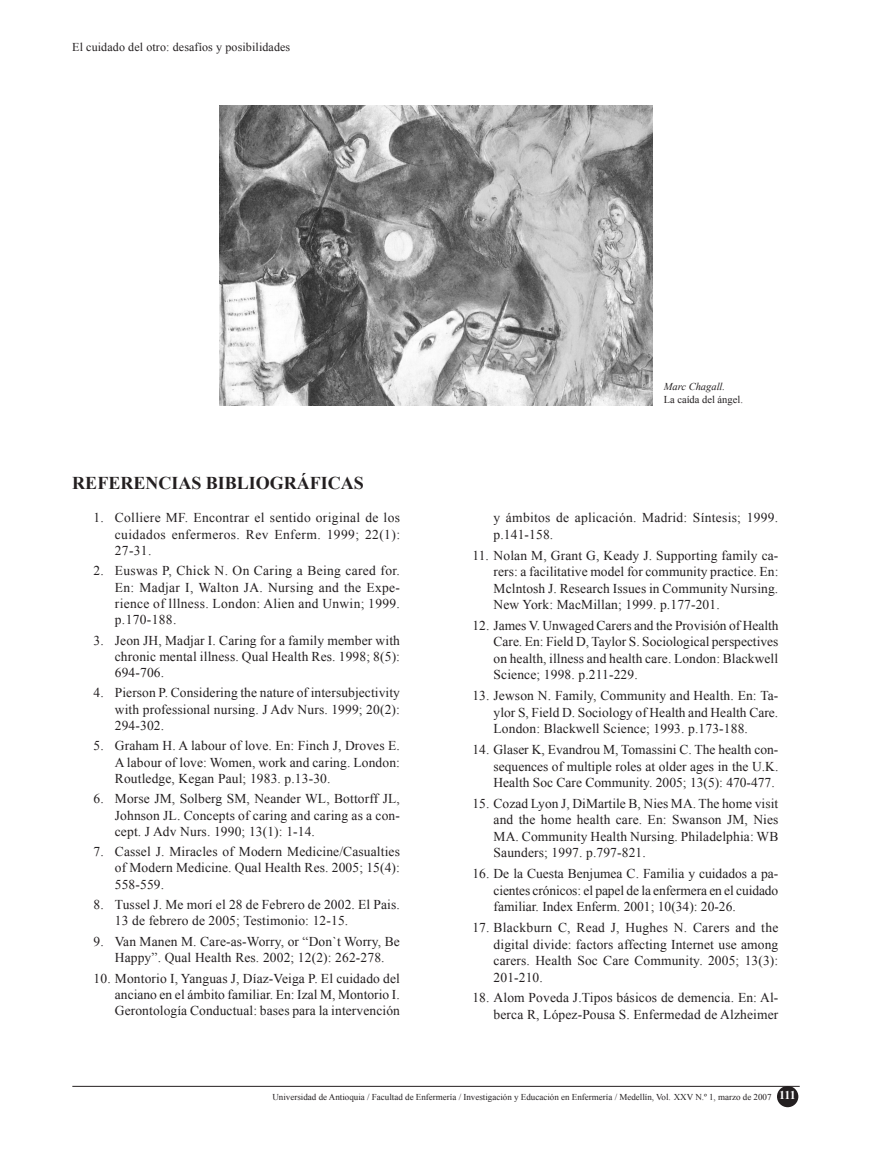
<style>
.page{position:relative;width:872px;height:1149px;background:#fff}
.page>*{position:absolute;margin:0;border:0;box-sizing:border-box;transform-origin:0 0}
.t1{font:700 18px "Times New Roman";color:#231f20}
.t2{font:13.5px/16.5px "Times New Roman";letter-spacing:.01em;color:#231f20;text-align:justify}
.t3{font:12px "Times New Roman";letter-spacing:.01em;color:#231f20}
.t4{font:10.5px "Times New Roman";color:#231f20}
.t5{font:italic 10.5px "Times New Roman";color:#231f20}
.t6{font:9px "Times New Roman";color:#231f20}
.s1{font-weight:700;font-size:12px;color:#fff}
</style>
<div class="page">
<hr style="left:72px;top:1085px;width:727px;height:1px;background:#231f20">
<div style="left:777px;top:1085px;width:21px;height:21px;background:#231f20;border-radius:50%"></div>
<img style="left:219px;top:105px;width:433px;height:300px">
<p class="t3" style="left:72px;top:39px;width:219px">El cuidado del otro: desafíos y posibilidades</p>
<h1 class="t1" style="left:72px;top:470px;width:293px">REFERENCIAS BIBLIOGRÁFICAS</h1>
<p class="t2" style="left:115px;top:509px;width:287px;text-indent:-21px">1. Colliere MF. Encontrar el sentido original de los cuidados enfermeros. Rev Enferm. 1999; 22(1):<br>27-31.</p>
<p class="t2" style="left:115px;top:562px;width:287px;text-indent:-21px">2. Euswas P, Chick N. On Caring a Being cared for.<br>En: Madjar I, Walton JA. Nursing and the Expe&shy;rience of lllness. London: Alien and Unwin; 1999. p.170-188.</p>
<p class="t2" style="left:115px;top:631px;width:287px;text-indent:-21px">3. Jeon JH, Madjar I. Caring for a family member with chronic mental illness. Qual Health Res. 1998; 8(5):<br>694-706.</p>
<p class="t2" style="left:115px;top:684px;width:286px;text-indent:-21px">4. Pierson P. Considering the nature of intersubjectivity with professional nursing. J Adv Nurs. 1999; 20(2):<br>294-302.</p>
<p class="t2" style="left:115px;top:737px;width:287px;text-indent:-21px">5. Graham H. A labour of love. En: Finch J, Droves E.<br>A labour of love: Women, work and caring. London:<br>Routledge, Kegan Paul; 1983. p.13-30.</p>
<p class="t2" style="left:115px;top:790px;width:287px;text-indent:-21px">6. Morse JM, Solberg SM, Neander WL, Bottorff JL, Johnson JL. Concepts of caring and caring as a con&shy;cept. J Adv Nurs. 1990; 13(1): 1-14.</p>
<p class="t2" style="left:115px;top:843px;width:287px;text-indent:-21px">7. Cassel J. Miracles of Modern Medicine/Casualties of Modern Medicine. Qual Health Res. 2005; 15(4):<br>558-559.</p>
<p class="t2" style="left:115px;top:896px;width:286px;text-indent:-21px">8. Tussel J. Me morí el 28 de Febrero de 2002. El Pais.<br>13 de febrero de 2005; Testimonio: 12-15.</p>
<p class="t2" style="left:94px;top:932px;width:308px;text-align:center">9. Van Manen M. Care-as-Worry, or “Don`t Worry, Be<br>Happy”. Qual Health Res. 2002; 12(2): 262-278.</p>
<p class="t2" style="left:115px;top:969px;width:287px;text-indent:-21px">10. Montorio I, Yanguas J, Díaz-Veiga P. El cuidado del anciano en el ámbito familiar. En: Izal M, Montorio I.<br>Gerontología Conductual: bases para la intervención</p>
<p class="t5" style="left:663px;top:379px;width:63px">Marc Chagall.</p>
<p class="t4" style="left:663px;top:392px;width:81px">La caída del ángel.</p>
<p class="t2" style="left:493px;top:509px;width:286px">y ámbitos de aplicación. Madrid: Síntesis; 1999. p.141-158.</p>
<p class="t2" style="left:493px;top:546px;width:286px;text-indent:-21px">11. Nolan M, Grant G, Keady J. Supporting family ca&shy;rers: a facilitative model for community practice. En:<br>Mclntosh J. Research Issues in Community Nursing.<br>New York: MacMillan; 1999. p.177-201.</p>
<p class="t2" style="left:493px;top:616px;width:286px;text-indent:-21px">12. James V. Unwaged Carers and the Provisión of Health Care. En: Field D, Taylor S. Sociological perspectives on health, illness and health care. London: Blackwell Science; 1998. p.211-229.</p>
<p class="t2" style="left:493px;top:687px;width:286px;text-indent:-21px">13. Jewson N. Family, Community and Health. En: Ta&shy;ylor S, Field D. Sociology of Health and Health Care.<br>London: Blackwell Science; 1993. p.173-188.</p>
<p class="t2" style="left:493px;top:740px;width:286px;text-indent:-21px">14. Glaser K, Evandrou M, Tomassini C. The health con&shy;sequences of multiple roles at older ages in the U.K.<br>Health Soc Care Community. 2005; 13(5): 470-477.</p>
<p class="t2" style="left:493px;top:794px;width:286px;text-indent:-21px">15. Cozad Lyon J, DiMartile B, Nies MA. The home visit and the home health care. En: Swanson JM, Nies MA. Community Health Nursing. Philadelphia: WB Saunders; 1997. p.797-821.</p>
<p class="t2" style="left:493px;top:864px;width:286px;text-indent:-21px">16. De la Cuesta Benjumea C. Familia y cuidados a pa&shy;cientes crónicos: el papel de la enfermera en el cuidado familiar. Index Enferm. 2001; 10(34): 20-26.</p>
<p class="t2" style="left:493px;top:918px;width:286px;text-indent:-21px">17. Blackburn C, Read J, Hughes N. Carers and the digital divide: factors affecting Internet use among carers. Health Soc Care Community. 2005; 13(3):<br>201-210.</p>
<p class="t2" style="left:472px;top:989px;width:307px;text-align:right">18. Alom Poveda J.Tipos básicos de demencia. En: Al&shy;berca R, López-Pousa S. Enfermedad de Alzheimer</p>
<p class="t6" style="left:272px;top:1090px;width:525px">Universidad de Antioquia / Facultad de Enfermería / Investigación y Educación en Enfermería / Medellín, Vol. XXV N.º 1, marzo de 2007 <span class="s1">111</span></p>
</div>
